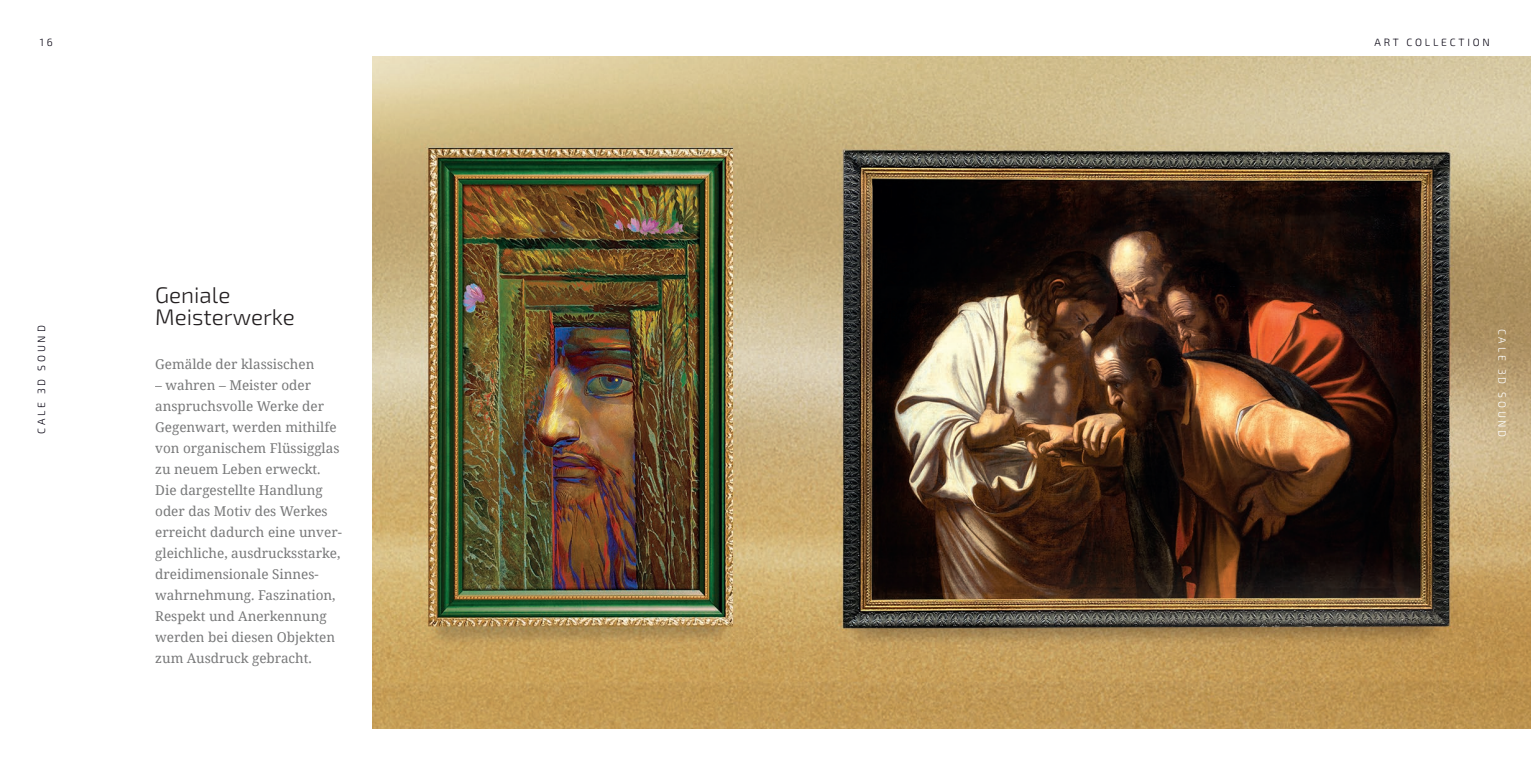
<style>
.page{position:relative;width:1531px;height:766px;background:#fff}
.page>*{position:absolute;margin:0;border:0;box-sizing:border-box;transform-origin:0 0}
.t1{font:22.5px "Exo 2";color:#231f20}
.t2{font:13.5px/21px "Noto Serif";color:#4e4f50}
.t3{font:10.5px "Exo 2";letter-spacing:.265em;color:#070311}
.t4{font:10.5px "Exo 2";letter-spacing:.265em;color:#fff}
</style>
<div class="page">
<img style="left:372px;top:56px;width:1159px;height:672px">
<p class="t3" style="left:40px;top:35px;width:14px">1 6</p>
<p class="t3" style="left:34px;top:434px;width:110px;rotate:-90deg">CALE 3D SOUND</p>
<p class="t1" style="left:155px;top:279px;width:77px">Geniale</p>
<p class="t1" style="left:155px;top:301px;width:141px">Meisterwerke</p>
<p class="t2" style="left:155px;top:353px;width:161px">Gemälde der klassischen</p>
<p class="t2" style="left:155px;top:374px;width:188px">– wahren – Meister oder anspruchsvolle Werke der<br>Gegenwart, werden mithilfe von organischem Flüssigglas zu neuem Leben erweckt.<br>Die dargestellte Handlung oder das Motiv des Werkes erreicht dadurch eine unver&shy;gleichliche, ausdrucksstarke, dreidimensionale Sinnes&shy;wahrnehmung. Faszination,<br>Respekt und Anerkennung werden bei diesen Objekten zum Ausdruck gebracht.</p>
<p class="t3" style="left:1374px;top:35px;width:117px">ART COLLECTION</p>
<p class="t4" style="left:1509px;top:328px;width:110px;rotate:90deg">CALE 3D SOUND</p>
</div>
